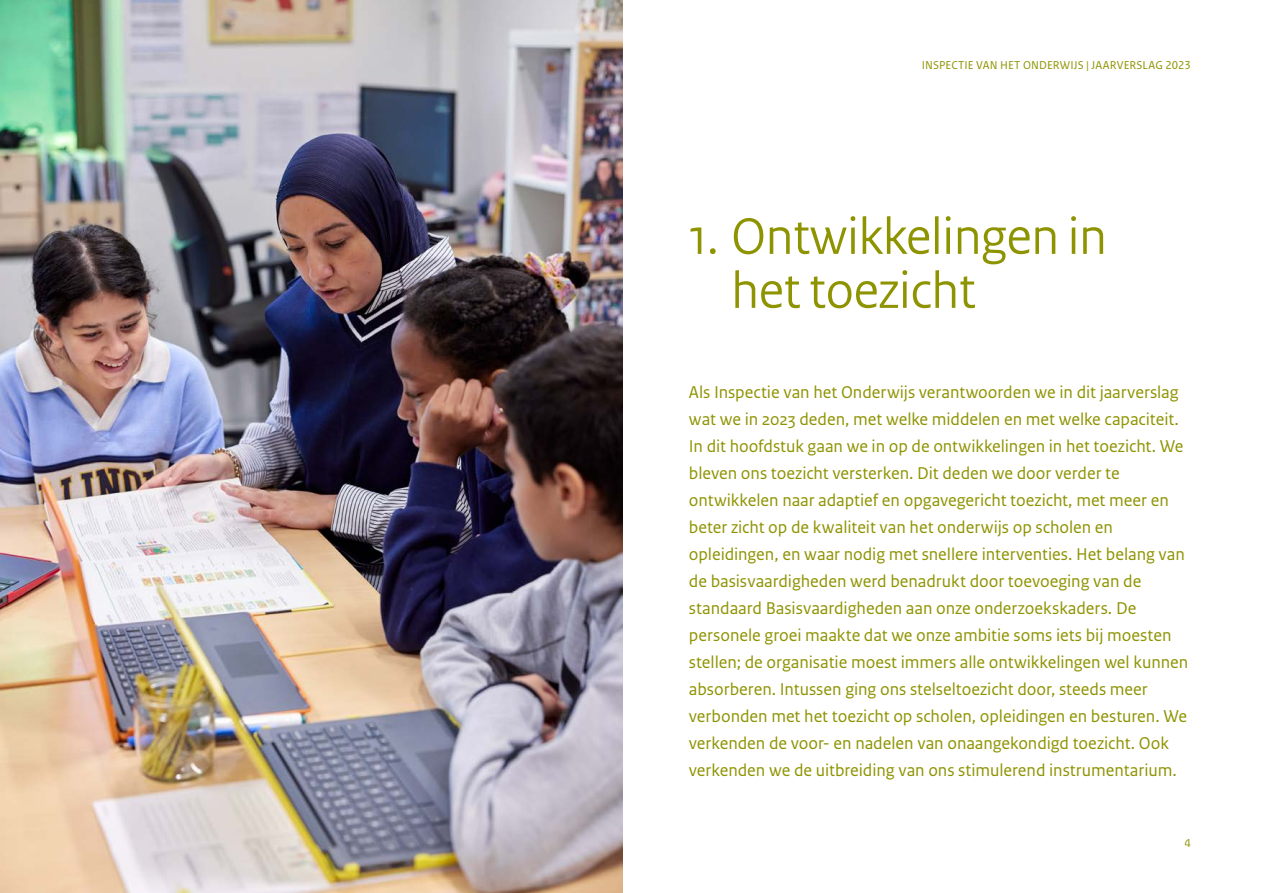
<style>
.page{position:relative;width:1263px;height:893px;background:#fff}
.page>*{position:absolute;margin:0;border:0;box-sizing:border-box;transform-origin:0 0}
.H2_Hoofdstuk{font:54px/54px "Rijksoverheid Sans Heading";color:#8e9300}
.P_Inleiding{font:18px/27px "Rijksoverheid Sans Text";letter-spacing:-.005em;color:#8e9300}
.t1{font:12px "Rijksoverheid Sans Text Regular 2";letter-spacing:.005em;color:#8e9300}
.t2{font:12px "Rijksoverheid Sans Text";color:#8e9300}
</style>
<div class="page">
<img style="left:0;top:0;width:623px;height:893px">
<p class="t1" style="left:922px;top:58px;width:270px">INSPECTIE VAN HET ONDERWIJS | JAARVERSLAG 2023</p>
<h2 class="H2_Hoofdstuk" style="left:731px;top:210px;width:377px;text-indent:-43px">1. Ontwikkelingen in het toezicht</h2>
<p class="P_Inleiding" style="left:689px;top:379px;width:501px">Als Inspectie van het Onderwijs verantwoorden we in dit jaarverslag wat we in 2023 deden, met welke middelen en met welke capaciteit.<br>In dit hoofdstuk gaan we in op de ontwikkelingen in het toezicht. We bleven ons toezicht versterken. Dit deden we door verder te ontwikkelen naar adaptief en opgavegericht toezicht, met meer en beter zicht op de kwaliteit van het onderwijs op scholen en opleidingen, en waar nodig met snellere interventies. Het belang van de basisvaardigheden werd benadrukt door toevoeging van de standaard Basisvaardigheden aan onze onderzoekskaders. De personele groei maakte dat we onze ambitie soms iets bij moesten stellen; de organisatie moest immers alle ontwikkelingen wel kunnen absorberen. Intussen ging ons stelseltoezicht door, steeds meer verbonden met het toezicht op scholen, opleidingen en besturen. We verkenden de voor- en nadelen van onaangekondigd toezicht. Ook verkenden we de uitbreiding van ons stimulerend instrumentarium.</p>
<p class="t2" style="left:1184px;top:836px;width:8px">4</p>
</div>
